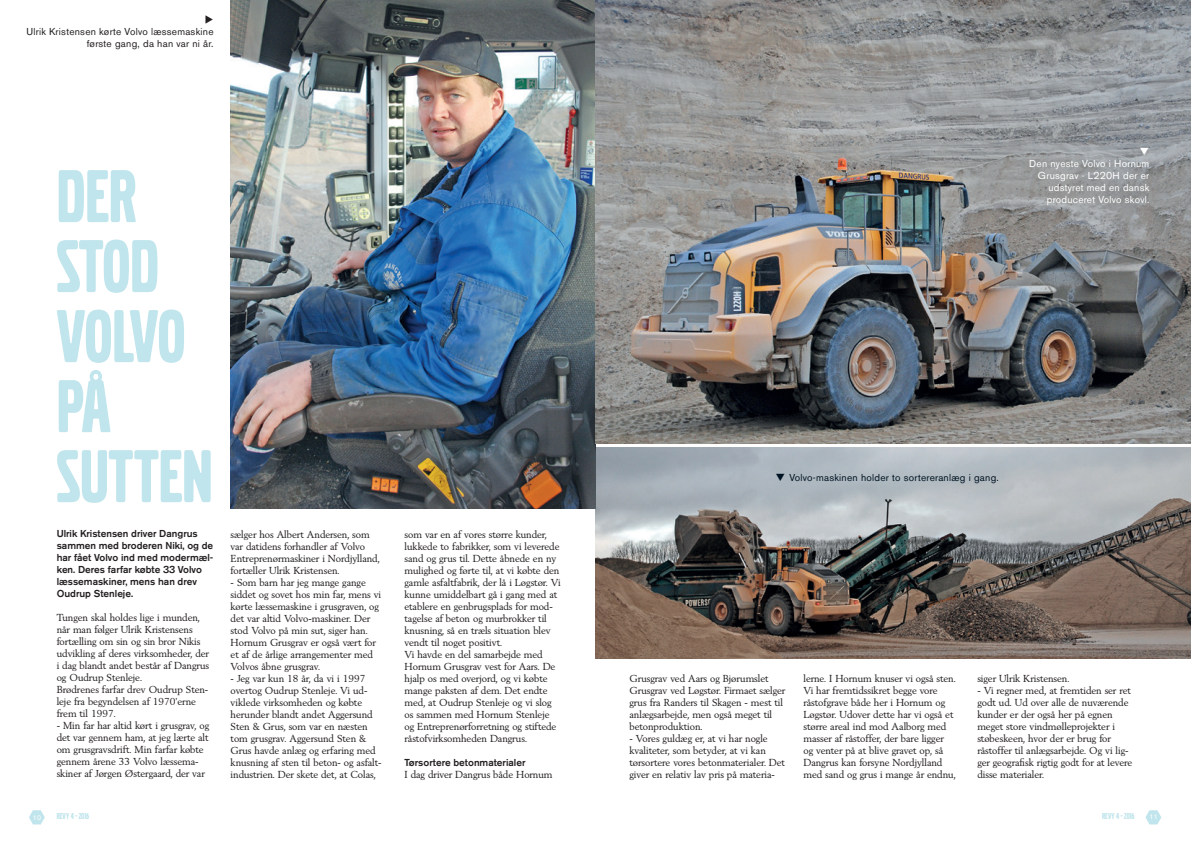
<style>
.page{position:relative;width:1191px;height:842px;background:#fff}
.page>*{position:absolute;margin:0;border:0;box-sizing:border-box;transform-origin:0 0}
.a_Overskrift_afsnit{font:78px/70px "Volvo Broad Pro";color:#c0e5ec}
.a_Brødtekst{font:10px/12px "Volvo Serif Pro";color:#231f20}
.a_Brødtekst-2{font:500 10px/12px "Volvo Sans Pro";color:#231f20}
.a_billedtekst{font:10px/12px "Volvo Sans Pro";letter-spacing:.025em;color:#fff;text-align:right}
.a_billedtekst-2{font:10px/12px "Volvo Sans Pro";letter-spacing:.025em;color:#231f20;text-align:right}
.a_billedtekst-3{font:10px "Volvo Sans Pro";letter-spacing:.025em;color:#001322}
.a_Overskrift_afsnit-2{font:9px "Volvo Broad Pro";color:#c0e5ec}
.a_Sidepaginering{font:7px "Volvo Sans";color:#fff}
</style>
<div class="page">
<img style="left:595px;top:447px;width:596px;height:211px">
<svg style="left:1145px;top:810px;width:16px;height:14px"></svg>
<svg style="left:29px;top:810px;width:16px;height:14px"></svg>
<img style="left:231px;top:0;width:364px;height:508px">
<img style="left:595px;top:0;width:596px;height:443px">
<svg style="left:1140px;top:148px;width:8px;height:7px"></svg>
<p class="a_billedtekst-2" style="left:26px;top:26px;width:189px">Ulrik Kristensen kørte Volvo læssemaskine første gang, da han var ni år.</p>
<p class="a_Overskrift_afsnit" style="left:57px;top:162px;width:130px">DER<br>STOD<br>VOLVO<br>PÅ</p>
<p class="a_Overskrift_afsnit" style="left:57px;top:442px;width:157px">SUTTEN</p>
<p class="a_Brødtekst-2" style="left:57px;top:528px;width:158px">Ulrik Kristensen driver Dangrus sammen med broderen Niki, og de har fået Volvo ind med modermæl&shy;ken. Deres farfar købte 33 Volvo læssemaskiner, mens han drev<br>Oudrup Stenleje.</p>
<p class="a_Brødtekst" style="left:57px;top:612px;width:154px">Tungen skal holdes lige i munden, når man følger Ulrik Kristensens fortælling om sin og sin bror Nikis udvikling af deres virksomheder, der i dag blandt andet består af Dangrus og Oudrup Stenleje.</p>
<p class="a_Brødtekst" style="left:57px;top:684px;width:153px">Brødrenes farfar drev Oudrup Sten&shy;leje fra begyndelsen af 1970’erne frem til 1997.</p>
<p class="a_Brødtekst" style="left:57px;top:720px;width:154px">- Min far har altid kørt i grusgrav, og det var gennem ham, at jeg lærte alt om grusgravsdrift. Min farfar købte gennem årene 33 Volvo læssema&shy;skiner af Jørgen Østergaard, der var</p>
<p class="a_Brødtekst" style="left:231px;top:529px;width:150px">sælger hos Albert Andersen, som var datidens forhandler af Volvo Entreprenørmaskiner i Nordjylland, fortæller Ulrik Kristensen.</p>
<p class="a_Brødtekst" style="left:231px;top:577px;width:152px">- Som barn har jeg mange gange siddet og sovet hos min far, mens vi kørte læssemaskine i grusgraven, og det var altid Volvo-maskiner. Der stod Volvo på min sut, siger han.</p>
<p class="a_Brødtekst" style="left:231px;top:637px;width:147px">Hornum Grusgrav er også vært for et af de årlige arrangementer med<br>Volvos åbne grusgrav.</p>
<p class="a_Brødtekst" style="left:231px;top:673px;width:152px">- Jeg var kun 18 år, da vi i 1997 overtog Oudrup Stenleje. Vi ud&shy;viklede virksomheden og købte herunder blandt andet Aggersund<br>Sten &amp; Grus, som var en næsten tom grusgrav. Aggersund Sten &amp;<br>Grus havde anlæg og erfaring med knusning af sten til beton- og asfalt&shy;industrien. Der skete det, at Colas,</p>
<p class="a_Brødtekst" style="left:404px;top:529px;width:158px">som var en af vores større kunder, lukkede to fabrikker, som vi leverede sand og grus til. Dette åbnede en ny mulighed og førte til, at vi købte den gamle asfaltfabrik, der lå i Løgstør. Vi kunne umiddelbart gå i gang med at etablere en genbrugsplads for mod&shy;tagelse af beton og murbrokker til knusning, så en træls situation blev vendt til noget positivt.</p>
<p class="a_Brødtekst" style="left:404px;top:649px;width:153px">Vi havde en del samarbejde med<br>Hornum Grusgrav vest for Aars. De hjalp os med overjord, og vi købte mange paksten af dem. Det endte med, at Oudrup Stenleje og vi slog os sammen med Hornum Stenleje og Entreprenørforretning og stiftede råstofvirksomheden Dangrus.</p>
<p class="a_Brødtekst-2" style="left:404px;top:756px;width:122px">Tørsortere betonmaterialer</p>
<p class="a_Brødtekst" style="left:404px;top:769px;width:149px">I dag driver Dangrus både Hornum</p>
<p class="a_billedtekst" style="left:1029px;top:158px;width:122px">Den nyeste Volvo i Hornum<br>Grusgrav - L220H der er udstyret med en dansk produceret Volvo skovl.</p>
<p class="a_billedtekst-3" style="left:775px;top:472px;width:225px">❑ Volvo-maskinen holder to sortereranlæg i gang.</p>
<p class="a_Brødtekst" style="left:629px;top:673px;width:157px">Grusgrav ved Aars og Bjørumslet<br>Grusgrav ved Løgstør. Firmaet sælger grus fra Randers til Skagen - mest til anlægsarbejde, men også meget til betonproduktion.</p>
<p class="a_Brødtekst" style="left:629px;top:733px;width:157px">- Vores guldæg er, at vi har nogle kvaliteter, som betyder, at vi kan tørsortere vores betonmaterialer. Det giver en relativ lav pris på materia-</p>
<p class="a_Brødtekst" style="left:803px;top:673px;width:154px">lerne. I Hornum knuser vi også sten.<br>Vi har fremtidssikret begge vore råstofgrave både her i Hornum og Løgstør. Udover dette har vi også et større areal ind mod Aalborg med masser af råstoffer, der bare ligger og venter på at blive gravet op, så Dangrus kan forsyne Nordjylland med sand og grus i mange år endnu,</p>
<p class="a_Brødtekst" style="left:977px;top:673px;width:93px">siger Ulrik Kristensen.</p>
<p class="a_Brødtekst" style="left:977px;top:685px;width:156px">- Vi regner med, at fremtiden ser ret godt ud. Ud over alle de nuværende kunder er der også her på egnen meget store vindmølleprojekter i støbeskeen, hvor der er brug for råstoffer til anlægsarbejde. Og vi lig&shy;ger geografisk rigtig godt for at levere disse materialer.</p>
<p class="a_Sidepaginering" style="left:33px;top:813px;width:10px">10</p>
<p class="a_Overskrift_afsnit-2" style="left:57px;top:812px;width:34px">REVY 4 - 2016</p>
<p class="a_Overskrift_afsnit-2" style="left:1102px;top:812px;width:34px">REVY 4 - 2016</p>
<p class="a_Sidepaginering" style="left:1149px;top:813px;width:10px">11</p>
</div>
